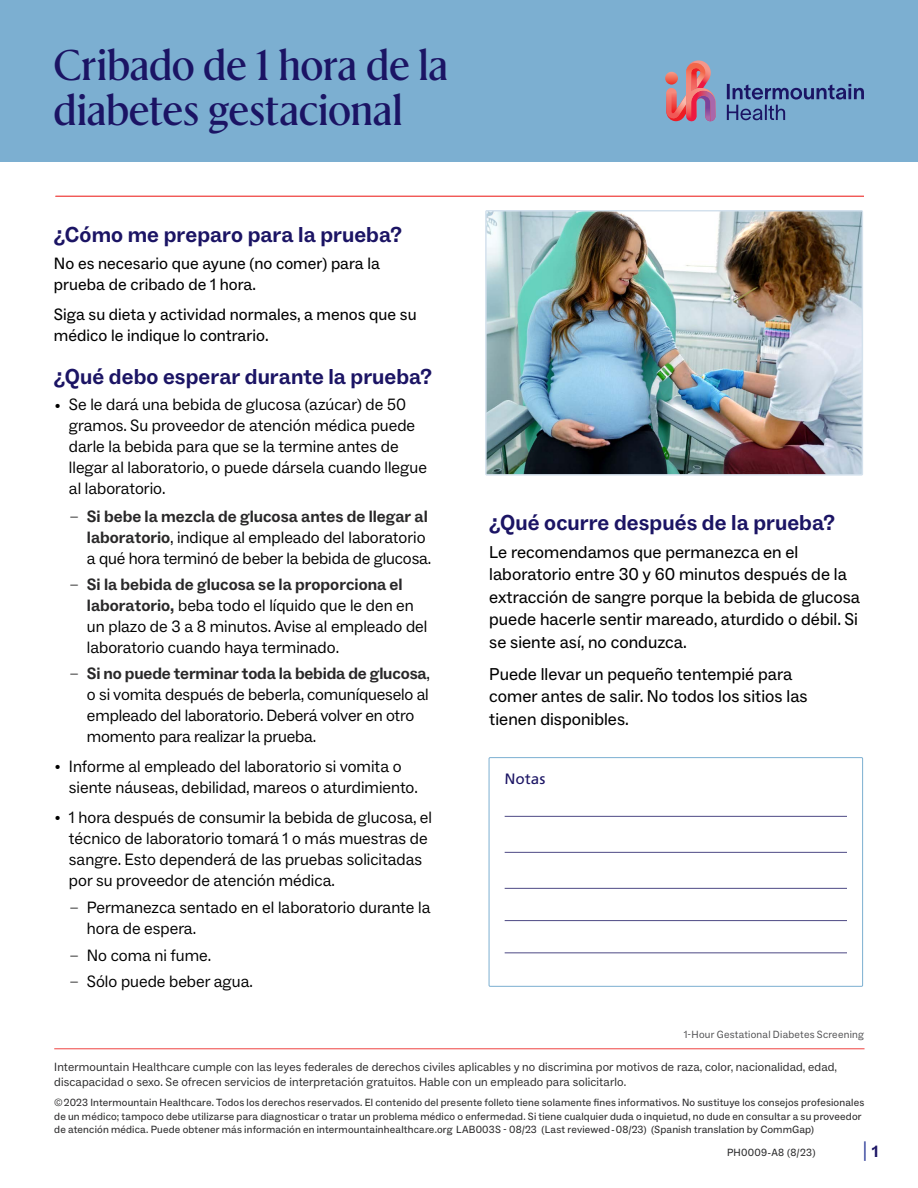
<style>
.page{position:relative;width:918px;height:1188px;background:#fff}
.page>*{position:absolute;margin:0;border:0;box-sizing:border-box;transform-origin:0 0}
.Title__h1{font:500 42.75px/45px "Rector";letter-spacing:-.005em;color:#1b1464}
.Level_1__h2{font:700 21.75px "ABC Social";letter-spacing:.005em;color:#1b1464}
.t1{font:19.5px "ABC Social";color:#293896}
.Main__p{font:17.25px/22.5px "ABC Social";color:#000}
.t2{font:16.5px/21px "ABC Social";color:#000}
.Main__p-2{font:16.5px/21px "ABC Social";color:#000}
.Main_table{font:15px "Frutiger LT Std";color:#1b1464}
.t3{font:12px/14.2px "ABC Social";letter-spacing:.01em;color:#292829}
.Footer___h6{font:10.5px/13.5px "ABC Social";letter-spacing:.015em;color:#292829}
.t4{font:10.5px "ABC Social";letter-spacing:.02em;color:#4d4d4f}
.t5{font:10.5px "ABC Social";letter-spacing:.025em;color:#282829}
.s1{font-family:"Adobe Garamond Pro";font-size:15px}
.s2{font-weight:700;color:#292829}
.s3{font-weight:700;font-size:16.5px;color:#1b1464}
</style>
<div class="page">
<div style="left:0;top:0;width:918px;height:162px;background:#7cafd1"></div>
<hr style="left:55px;top:196px;width:809px;height:1px;background:#f15856">
<hr style="left:505px;top:816px;width:342px;height:1px;background:#4d4884">
<hr style="left:505px;top:852px;width:342px;height:1px;background:#4d4884">
<hr style="left:505px;top:888px;width:342px;height:1px;background:#4d4884">
<hr style="left:505px;top:920px;width:342px;height:1px;background:#4d4884">
<hr style="left:505px;top:952px;width:342px;height:1px;background:#4d4884">
<div style="left:489px;top:757px;width:374px;height:230px;border:1px solid #7cafd1"></div>
<img style="left:488px;top:213px;width:372px;height:260px">
<div style="left:485px;top:210px;width:378px;height:266px;border:2px solid #d4e1ed"></div>
<hr style="left:54px;top:1048px;width:811px;height:1px;background:#f15856">
<svg style="left:727px;top:84px;width:137px;height:36px"></svg>
<svg style="left:665px;top:60px;width:51px;height:61px"></svg>
<p class="Title__h1" style="left:54px;top:42px;width:396px">Cribado de 1 hora de la diabetes gestacional</p>
<p class="Level_1__h2" style="left:54px;top:222px;width:349px">¿Cómo me preparo para la prueba?</p>
<p class="Main__p-2" style="left:54px;top:253px;width:327px">No es necesario que ayune (no comer) para la prueba de cribado de 1 hora.</p>
<p class="Main__p-2" style="left:54px;top:304px;width:364px">Siga su dieta y actividad normales, a menos que su médico le indique lo contrario.</p>
<p class="Level_1__h2" style="left:54px;top:364px;width:380px">¿Qué debo esperar durante la prueba?</p>
<p class="t2" style="left:69px;top:395px;width:360px;text-indent:-14px"><span class="s1">•</span> Se le dará una bebida de glucosa (azúcar) de 50 gramos. Su proveedor de atención médica puede darle la bebida para que se la termine antes de llegar al laboratorio, o puede dársela cuando llegue al laboratorio.</p>
<p class="t2" style="left:87px;top:506px;width:346px;text-indent:-16px"><span class="s1">–</span> <span class="s2">Si bebe la mezcla de glucosa antes de llegar al laboratorio</span>, indique al empleado del laboratorio a qué hora terminó de beber la bebida de glucosa.</p>
<p class="t2" style="left:87px;top:574px;width:342px;text-indent:-16px"><span class="s1">–</span> <span class="s2">Si la bebida de glucosa se la proporciona el laboratorio,</span> beba todo el líquido que le den en un plazo de 3 a 8 minutos. Avise al empleado del laboratorio cuando haya terminado.</p>
<p class="t2" style="left:87px;top:663px;width:345px;text-indent:-17px"><span class="s1">–</span> <span class="s2">Si no puede terminar toda la bebida de glucosa</span>, o si vomita después de beberla, comuníqueselo al empleado del laboratorio. Deberá volver en otro momento para realizar la prueba.</p>
<p class="t2" style="left:69px;top:756px;width:351px;text-indent:-14px"><span class="s1">•</span> Informe al empleado del laboratorio si vomita o siente náuseas, debilidad, mareos o aturdimiento.</p>
<p class="t2" style="left:69px;top:807px;width:364px;text-indent:-14px"><span class="s1">•</span> 1 hora después de consumir la bebida de glucosa, el técnico de laboratorio tomará 1 o más muestras de sangre. Esto dependerá de las pruebas solicitadas por su proveedor de atención médica.</p>
<p class="t2" style="left:87px;top:897px;width:345px;text-indent:-16px"><span class="s1">–</span> Permanezca sentado en el laboratorio durante la hora de espera.</p>
<p class="t2" style="left:70px;top:945px;width:142px"><span class="s1">–</span> No coma ni fume.</p>
<p class="t2" style="left:70px;top:971px;width:184px"><span class="s1">–</span> Sólo puede beber agua.</p>
<p class="Level_1__h2" style="left:489px;top:509px;width:347px">¿Qué ocurre después de la prueba?</p>
<p class="Main__p" style="left:489px;top:541px;width:372px">Le recomendamos que permanezca en el laboratorio entre 30 y 60 minutos después de la extracción de sangre porque la bebida de glucosa puede hacerle sentir mareado, aturdido o débil. Si se siente así, no conduzca.</p>
<p class="Main__p" style="left:489px;top:663px;width:320px">Puede llevar un pequeño tentempié para comer antes de salir. No todos los sitios las tienen disponibles.</p>
<p class="Main_table" style="left:505px;top:770px;width:43px">Notas</p>
<p class="t4" style="left:684px;top:1028px;width:182px">1-Hour Gestational Diabetes Screening</p>
<p class="t3" style="left:54px;top:1060px;width:784px">Intermountain Healthcare cumple con las leyes federales de derechos civiles aplicables y no discrimina por motivos de raza, color, nacionalidad, edad, discapacidad o sexo. Se ofrecen servicios de interpretación gratuitos. Hable con un empleado para solicitarlo.</p>
<p class="Footer___h6" style="left:54px;top:1096px;width:812px">© 2023 Intermountain Healthcare. Todos los derechos reservados. El contenido del presente folleto tiene solamente fines informativos. No sustituye los consejos profesionales de un médico; tampoco debe utilizarse para diagnosticar o tratar un problema médico o enfermedad. Si tiene cualquier duda o inquietud, no dude en consultar a su proveedor de atención médica. Puede obtener más información en intermountainhealthcare.org LAB003S - 08/23 (Last reviewed - 08/23) (Spanish translation by CommGap)</p>
<p class="t5" style="left:727px;top:1146px;width:90px">PH0009-A8 (8/23)</p>
<p class="t1" style="left:863px;top:1138px;width:17px">| <span class="s3">1</span></p>
</div>
